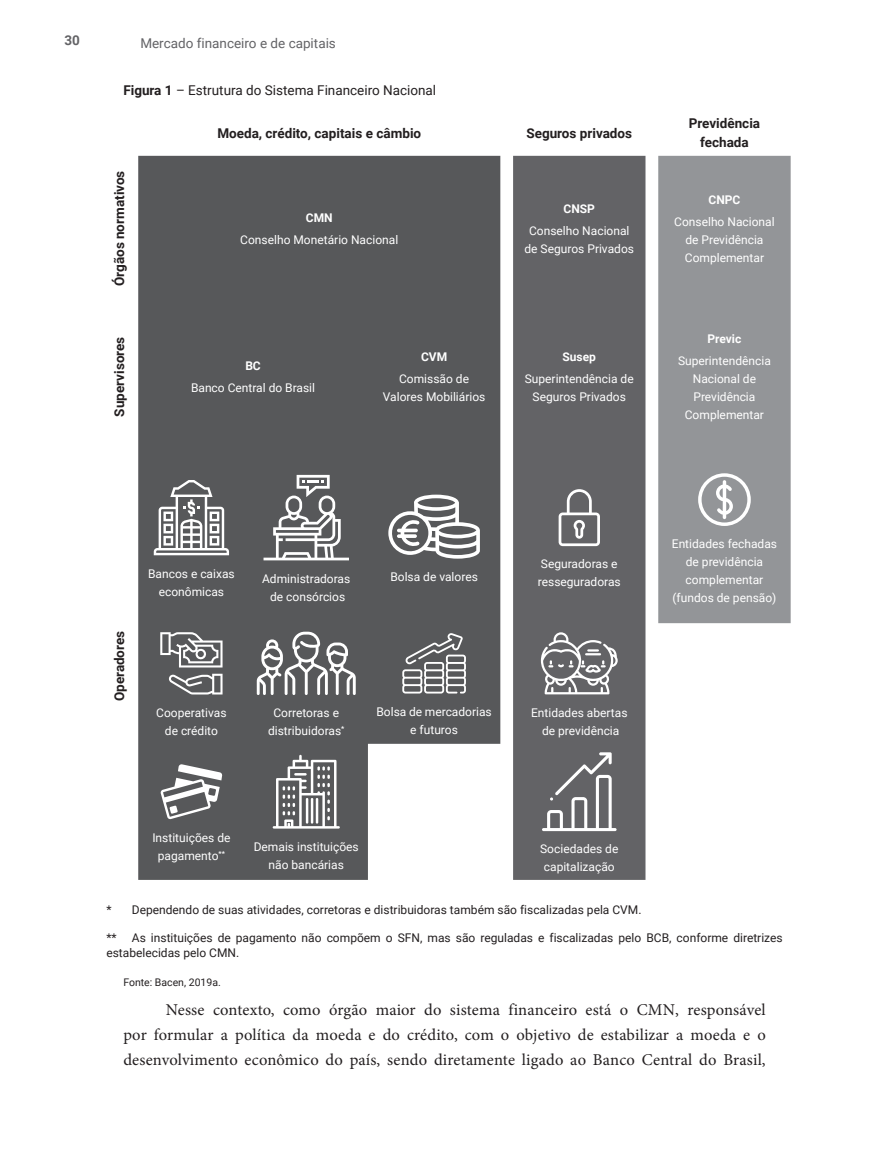
<style>
.page{position:relative;width:872px;height:1170px;background:#fff}
.page>*{position:absolute;margin:0;border:0;box-sizing:border-box;transform-origin:0 0}
.t1{font:16.5px/24.8px "Minion Pro";letter-spacing:.01em;color:#231f20;text-align:justify}
.t2{font:700 13.5px/19.5px "Roboto";color:#231f20;text-align:center}
.t3{font:13.5px "Roboto";color:#231f20}
.t4{font:13.5px "Roboto";color:#636366}
.t5{font:700 13.5px "Roboto";color:#636366}
.t6{font:12px/18px "Roboto";color:#fff;text-align:center}
.t7{font:12px/15px "Roboto";color:#231f20}
.t8{font:700 12px "Roboto";color:#fff}
.t9{font:10.5px "Roboto";color:#231f20}
.s1{font-weight:700}
</style>
<div class="page">
<svg style="left:138px;top:155px;width:652px;height:1px"></svg>
<svg style="left:138px;top:156px;width:362px;height:723px;fill:#57585a"></svg>
<div style="left:513px;top:156px;width:132px;height:723px;background:#636366"></div>
<div style="left:658px;top:156px;width:132px;height:467px;background:#939598"></div>
<svg style="left:154px;top:480px;width:75px;height:75px"></svg>
<svg style="left:263px;top:475px;width:86px;height:85px"></svg>
<svg style="left:388px;top:494px;width:92px;height:64px"></svg>
<svg style="left:558px;top:489px;width:42px;height:57px"></svg>
<svg style="left:698px;top:473px;width:53px;height:53px"></svg>
<svg style="left:169px;top:673px;width:53px;height:21px"></svg>
<svg style="left:160px;top:632px;width:62px;height:35px"></svg>
<svg style="left:257px;top:631px;width:99px;height:64px"></svg>
<svg style="left:402px;top:633px;width:64px;height:60px"></svg>
<svg style="left:541px;top:632px;width:76px;height:62px"></svg>
<svg style="left:161px;top:764px;width:61px;height:55px"></svg>
<svg style="left:273px;top:754px;width:67px;height:74px"></svg>
<svg style="left:542px;top:752px;width:74px;height:79px"></svg>
<p class="t5" style="left:65px;top:31px;width:17px">30</p>
<p class="t4" style="left:140px;top:34px;width:197px">Mercado financeiro e de capitais</p>
<p class="t3" style="left:123px;top:81px;width:314px"><span class="s1">Figura 1</span> – Estrutura do Sistema Financeiro Nacional</p>
<p class="t2" style="left:109px;top:286px;width:117px;rotate:-90deg">Órgãos normativos</p>
<p class="t2" style="left:109px;top:416px;width:81px;rotate:-90deg">Supervisores</p>
<p class="t2" style="left:217px;top:122px;width:205px">Moeda, crédito, capitais e câmbio</p>
<p class="t2" style="left:526px;top:122px;width:107px">Seguros privados</p>
<p class="t2" style="left:688px;top:113px;width:73px">Previdência fechada</p>
<p class="t8" style="left:306px;top:209px;width:28px">CMN</p>
<p class="t6" style="left:240px;top:230px;width:159px">Conselho Monetário Nacional</p>
<p class="t8" style="left:245px;top:357px;width:17px">BC</p>
<p class="t6" style="left:191px;top:378px;width:126px">Banco Central do Brasil</p>
<p class="t8" style="left:421px;top:348px;width:28px">CVM</p>
<p class="t6" style="left:383px;top:369px;width:104px">Comissão de<br>Valores Mobiliários</p>
<p class="t8" style="left:563px;top:200px;width:33px">CNSP</p>
<p class="t6" style="left:524px;top:221px;width:111px">Conselho Nacional de Seguros Privados</p>
<p class="t8" style="left:562px;top:348px;width:35px">Susep</p>
<p class="t6" style="left:525px;top:369px;width:110px">Superintendência de<br>Seguros Privados</p>
<p class="t8" style="left:708px;top:191px;width:33px">CNPC</p>
<p class="t6" style="left:674px;top:212px;width:102px">Conselho Nacional de Previdência<br>Complementar</p>
<p class="t8" style="left:707px;top:330px;width:35px">Previc</p>
<p class="t6" style="left:678px;top:351px;width:94px">Superintendência<br>Nacional de<br>Previdência<br>Complementar</p>
<p class="t2" style="left:109px;top:701px;width:72px;rotate:-90deg">Operadores</p>
<p class="t6" style="left:148px;top:564px;width:88px">Bancos e caixas econômicas</p>
<p class="t6" style="left:262px;top:569px;width:90px">Administradoras de consórcios</p>
<p class="t6" style="left:390px;top:567px;width:89px">Bolsa de valores</p>
<p class="t6" style="left:538px;top:554px;width:84px;text-align:left">Seguradoras e resseguradoras</p>
<p class="t6" style="left:156px;top:703px;width:72px">Cooperativas de crédito</p>
<p class="t6" style="left:268px;top:703px;width:78px">Corretoras e distribuidoras<sup>*</sup></p>
<p class="t6" style="left:376px;top:702px;width:117px">Bolsa de mercadorias e futuros</p>
<p class="t6" style="left:531px;top:703px;width:98px">Entidades abertas de previdência</p>
<p class="t6" style="left:152px;top:827px;width:80px">Instituições de pagamento<sup>**</sup></p>
<p class="t6" style="left:254px;top:837px;width:107px">Demais instituições não bancárias</p>
<p class="t6" style="left:540px;top:839px;width:80px">Sociedades de capitalização</p>
<p class="t6" style="left:672px;top:534px;width:107px">Entidades fechadas de previdência complementar (fundos de pensão)</p>
<p class="t7" style="left:106px;top:901px;width:537px">* Dependendo de suas atividades, corretoras e distribuidoras também são fiscalizadas pela CVM.</p>
<p class="t7" style="left:106px;top:929px;width:12px">**</p>
<p class="t7" style="left:106px;top:929px;width:678px;text-indent:26px">As instituições de pagamento não compõem o SFN, mas são reguladas e fiscalizadas pelo BCB, conforme diretrizes estabelecidas pelo CMN.</p>
<p class="t9" style="left:123px;top:975px;width:99px">Fonte: Bacen, 2019a.</p>
<p class="t1" style="left:123px;top:997px;width:644px;text-indent:43px">Nesse contexto, como órgão maior do sistema financeiro está o CMN, responsável por formular a política da moeda e do crédito, com o objetivo de estabilizar a moeda e o desenvolvimento econômico do país, sendo diretamente ligado ao Banco Central do Brasil,</p>
</div>
